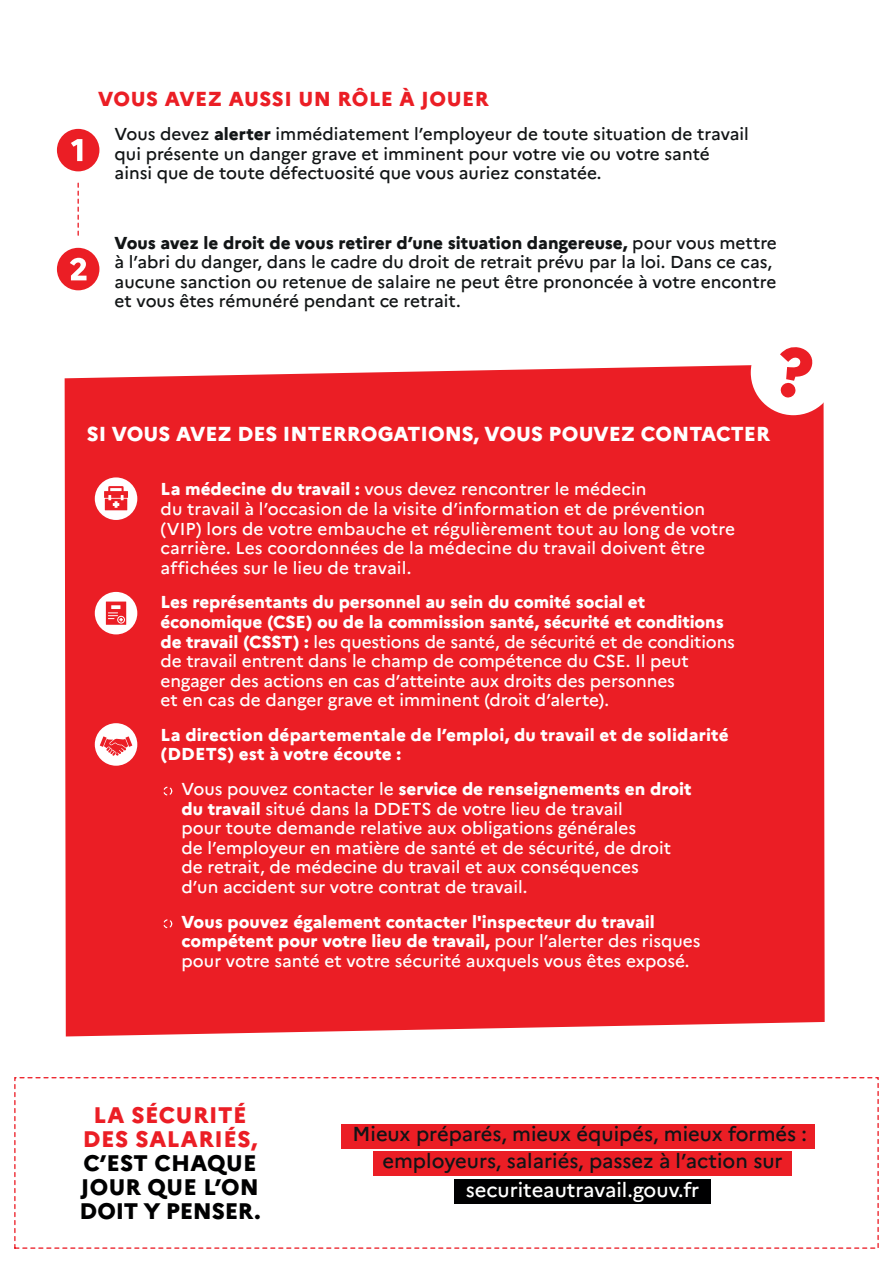
<style>
.page{position:relative;width:893px;height:1263px;background:#fff}
.page>*{position:absolute;margin:0;border:0;box-sizing:border-box;transform-origin:0 0}
.t1{font:800 22.5px/24px "Marianne";letter-spacing:.01em;color:#000001}
.t2{font:800 22.5px/24px "Marianne";letter-spacing:.025em;color:#eb1e25;text-align:center}
.t3{font:500 20.25px/26.8px "Marianne";color:#111416;text-align:center}
.t4{font:800 20.25px "Marianne";color:#fff}
.t5{font:800 20.25px "Marianne";letter-spacing:.025em;color:#eb1e25}
.t6{font:500 20.25px "Marianne";color:#fff}
.t7{font:500 17.25px/19.6px "Marianne";color:#fff}
.t8{font:500 17.25px/19.6px "Marianne";color:#121516}
.t9{font:800 17.25px/19.6px "Marianne";color:#fff}
.s1{font-weight:800}
.s2{font-weight:500}
</style>
<div class="page">
<div style="left:14px;top:1077px;width:865px;height:172px;border:1px dashed #ec1f28"></div>
<div style="left:65px;top:365px;width:760px;height:671px;background:#eb1e25"></div>
<svg style="left:57px;top:129px;width:42px;height:42px"></svg>
<svg style="left:57px;top:248px;width:42px;height:42px"></svg>
<div style="left:751px;top:330px;width:85px;height:85px;background:#fff;border-radius:50%"></div>
<svg style="left:78px;top:183px;width:1px;height:53px"></svg>
<div style="left:95px;top:477px;width:42px;height:43px;background:#fff;border-radius:50%"></div>
<div style="left:95px;top:592px;width:42px;height:42px;background:#fff;border-radius:50%"></div>
<div style="left:95px;top:723px;width:42px;height:43px;background:#fff;border-radius:50%"></div>
<div style="left:163px;top:786px;width:9px;height:10px;border:1px dashed #fff;border-radius:50%"></div>
<div style="left:163px;top:919px;width:9px;height:9px;border:1px dashed #fff;border-radius:50%"></div>
<div style="left:104px;top:491px;width:24px;height:7px;background:#eb1e25"></div>
<div style="left:105px;top:499px;width:22px;height:11px;background:#eb1e25"></div>
<svg style="left:107px;top:486px;width:18px;height:22px"></svg>
<div style="left:106px;top:601px;width:20px;height:24px;background:#eb1e25"></div>
<div style="left:117px;top:616px;width:8px;height:7px;border:1px solid #fff;border-radius:50%"></div>
<svg style="left:108px;top:605px;width:15px;height:16px"></svg>
<svg style="left:100px;top:736px;width:32px;height:20px"></svg>
<div style="left:455px;top:1179px;width:256px;height:25px;background:#000001"></div>
<div style="left:373px;top:1151px;width:419px;height:25px;background:#eb1e25"></div>
<div style="left:341px;top:1123px;width:473px;height:25px;background:#eb1e25"></div>
<p class="t5" style="left:98px;top:86px;width:392px">VOUS AVEZ AUSSI UN RÔLE À JOUER</p>
<p class="t8" style="left:115px;top:124px;width:636px">Vous devez <span class="s1">alerter</span> immédiatement l’employeur de toute situation de travail qui présente un danger grave et imminent pour votre vie ou votre santé ainsi que de toute défectuosité que vous auriez constatée.</p>
<p class="t8" style="left:115px;top:232px;width:664px"><span class="s1">Vous avez le droit de vous retirer d’une situation dangereuse,</span> pour vous mettre à l’abri du danger, dans le cadre du droit de retrait prévu par la loi. Dans ce cas, aucune sanction ou retenue de salaire ne peut être prononcée à votre encontre et vous êtes rémunéré pendant ce retrait.</p>
<p class="t4" style="left:87px;top:422px;width:685px">SI VOUS AVEZ DES INTERROGATIONS, VOUS POUVEZ CONTACTER</p>
<p class="t7" style="left:161px;top:479px;width:576px"><span class="s1">La médecine du travail :</span> vous devez rencontrer le médecin<br>du travail à l’occasion de la visite d’information et de prévention (VIP) lors de votre embauche et régulièrement tout au long de votre carrière. Les coordonnées de la médecine du travail doivent être affichées sur le lieu de travail.</p>
<p class="t7" style="left:161px;top:592px;width:576px"><span class="s1">Les représentants du personnel au sein du comité social et économique (CSE) ou de la commission santé, sécurité et conditions de travail (CSST) :</span> les questions de santé, de sécurité et de conditions de travail entrent dans le champ de compétence du CSE. Il peut engager des actions en cas d’atteinte aux droits des personnes<br>et en cas de danger grave et imminent (droit d’alerte).</p>
<p class="t9" style="left:161px;top:725px;width:570px">La direction départementale de l’emploi, du travail et de solidarité (DDETS) est à votre écoute :</p>
<p class="t7" style="left:182px;top:779px;width:512px">Vous pouvez contacter le <span class="s1">service de renseignements en droit du travail</span> situé dans la DDETS de votre lieu de travail<br>pour toute demande relative aux obligations générales<br>de l’employeur en matière de santé et de sécurité, de droit de retrait, de médecine du travail et aux conséquences<br>d’un accident sur votre contrat de travail.</p>
<p class="t9" style="left:182px;top:911px;width:520px">Vous pouvez également contacter l'inspecteur du travail compétent pour votre lieu de travail, <span class="s2">pour l’alerter des risques pour votre santé et votre sécurité auxquels vous êtes exposé.</span></p>
<h1 class="t2" style="left:83px;top:1102px;width:176px">LA SÉCURITÉ<br>DES SALARIÉS,</h1>
<h1 class="t1" style="left:80px;top:1150px;width:182px">C’EST CHAQUE<br>JOUR QUE L’ON<br>DOIT Y PENSER.</h1>
<p class="t3" style="left:353px;top:1121px;width:456px">Mieux préparés, mieux équipés, mieux formés : employeurs, salariés, passez à l’action sur</p>
<p class="t6" style="left:466px;top:1178px;width:235px">securiteautravail.gouv.fr</p>
</div>
